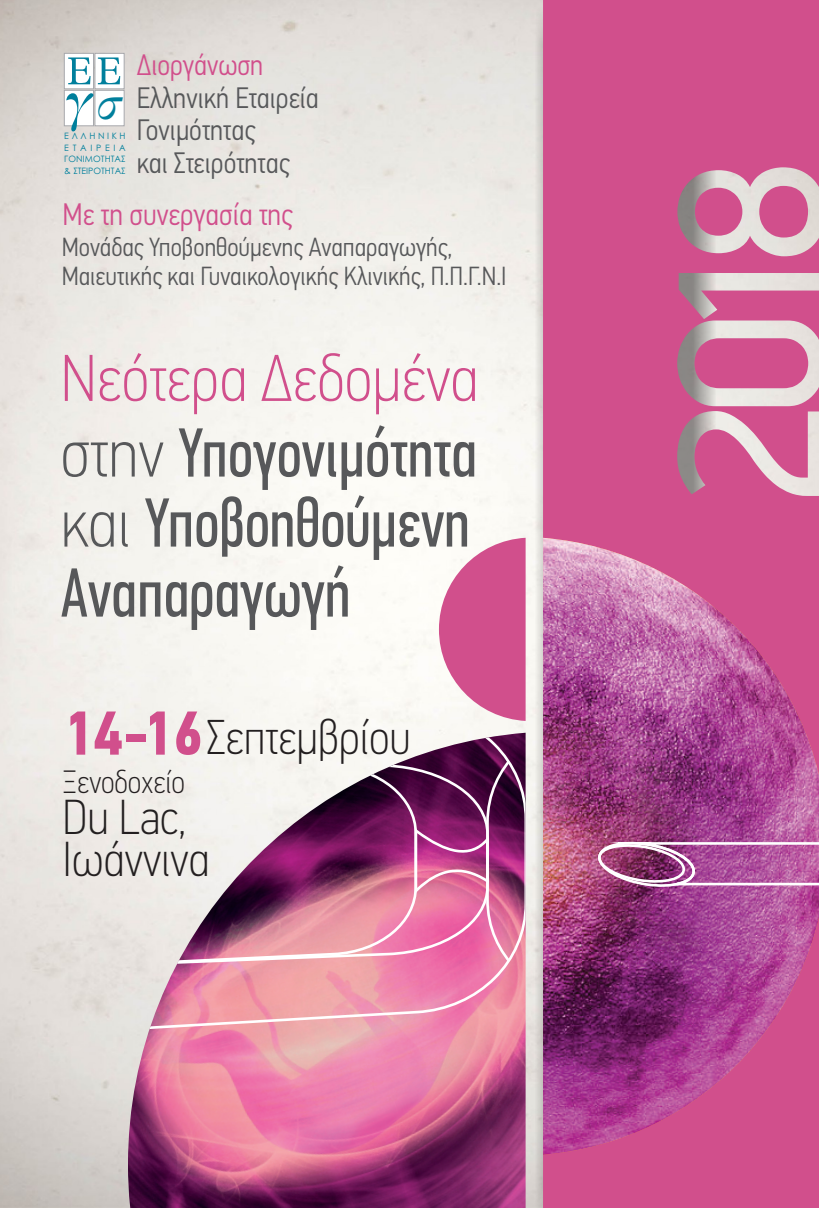
<style>
.page{position:relative;width:819px;height:1208px;background:#fff}
.page>*{position:absolute;margin:0;border:0;box-sizing:border-box;transform-origin:0 0}
.t1{font:69.21px/70px "PF Din Text Comp Pro";color:#57585a;text-align:justify}
.t2{font:100 66.15px "PF Din Text Cond Pro";color:#d14f8c}
.t3{font:italic 53.29px "Mg Memories Apla UC Pol";color:#007f9c}
.t4{font:100 49.18px/42.4px "PF Din Text Cond Pro";color:#231f20}
.t5{font:100 49px "PF Din Text Cond Pro";color:#231f20}
.t6{font:100 32.38px "PF Din Text Cond Pro";color:#231f20}
.t7{font:300 31.15px "PF Din Text Cond Pro";color:#d14f8c}
.t8{font:300 29.66px/32.6px "PF Din Text Cond Pro";color:#57585a}
.t9{font:300 29.66px "PF Din Text Cond Pro";color:#d14f8c}
.t10{font:300 26.25px/28.9px "PF Din Text Cond Pro";color:#57585a}
.t11{font:8.84px/11.5px "Century Gothic";letter-spacing:.01em;color:#007f9c;text-align:justify}
.s1{font-size:48.91px}
.s2{font-family:"PF Din Text Cond Pro";font-weight:100}
.s3{font-weight:700;font-size:61.95px;color:#d14f8c}
</style>
<div class="page">
<img style="left:0;top:0;width:543px;height:1208px">
<img style="left:128px;top:1033px;width:397px;height:175px">
<svg style="left:128px;top:733px;width:397px;height:300px"></svg>
<svg style="left:128px;top:749px;width:286px;height:219px"></svg>
<svg style="left:414px;top:733px;width:111px;height:288px"></svg>
<div style="left:535px;top:6px;width:181px;height:1202px;background:#231f20;opacity:.49"></div>
<svg style="left:543px;top:0;width:276px;height:1208px;fill:#d14f8c"></svg>
<img style="left:543px;top:538px;width:276px;height:617px">
<img style="left:596px;top:840px;width:223px;height:48px">
<svg style="left:439px;top:538px;width:86px;height:183px"></svg>
<svg style="left:63px;top:52px;width:62px;height:75px"></svg>
<h3 class="t3" style="left:63px;top:66px;width:61px">γ<span class="s1">σ</span></h3>
<p class="t11" style="left:64px;top:131px;width:63px">ΕΛΛΗΝΙΚΗ ΕΤΑΙΡΕΙΑ ΓΟΝΙΜΟΤΗΤΑΣ &amp; ΣΤΕΙΡΟΤΗΤΑΣ</p>
<p class="t9" style="left:137px;top:53px;width:128px">Διοργάνωση</p>
<p class="t8" style="left:137px;top:84px;width:183px">Ελληνική Εταιρεία<br>Γονιμότητας<br>και Στειρότητας</p>
<p class="t7" style="left:63px;top:202px;width:232px">Με τη συνεργασία της</p>
<p class="t10" style="left:62px;top:235px;width:446px">Μονάδας Υποβοηθούμενης Αναπαραγωγής,<br>Μαιευτικής και Γυναικολογικής Κλινικής, Π.Π.Γ.Ν.Ι</p>
<h2 class="t2" style="left:61px;top:351px;width:419px">Νεότερα Δεδομένα</h2>
<h1 class="t1" style="left:61px;top:424px;width:418px"><span class="s2">στην</span> Υπογονιμότητα <span class="s2">και</span> Υποβοηθούμενη Αναπαραγωγή</h1>
<h3 class="t5" style="left:63px;top:717px;width:350px"><span class="s3">14-16</span> Σεπτεμβρίου</h3>
<p class="t6" style="left:63px;top:768px;width:124px">Ξενοδοχείο</p>
<h3 class="t4" style="left:63px;top:800px;width:148px">Du Lac,<br>Ιωάννινα</h3>
</div>
